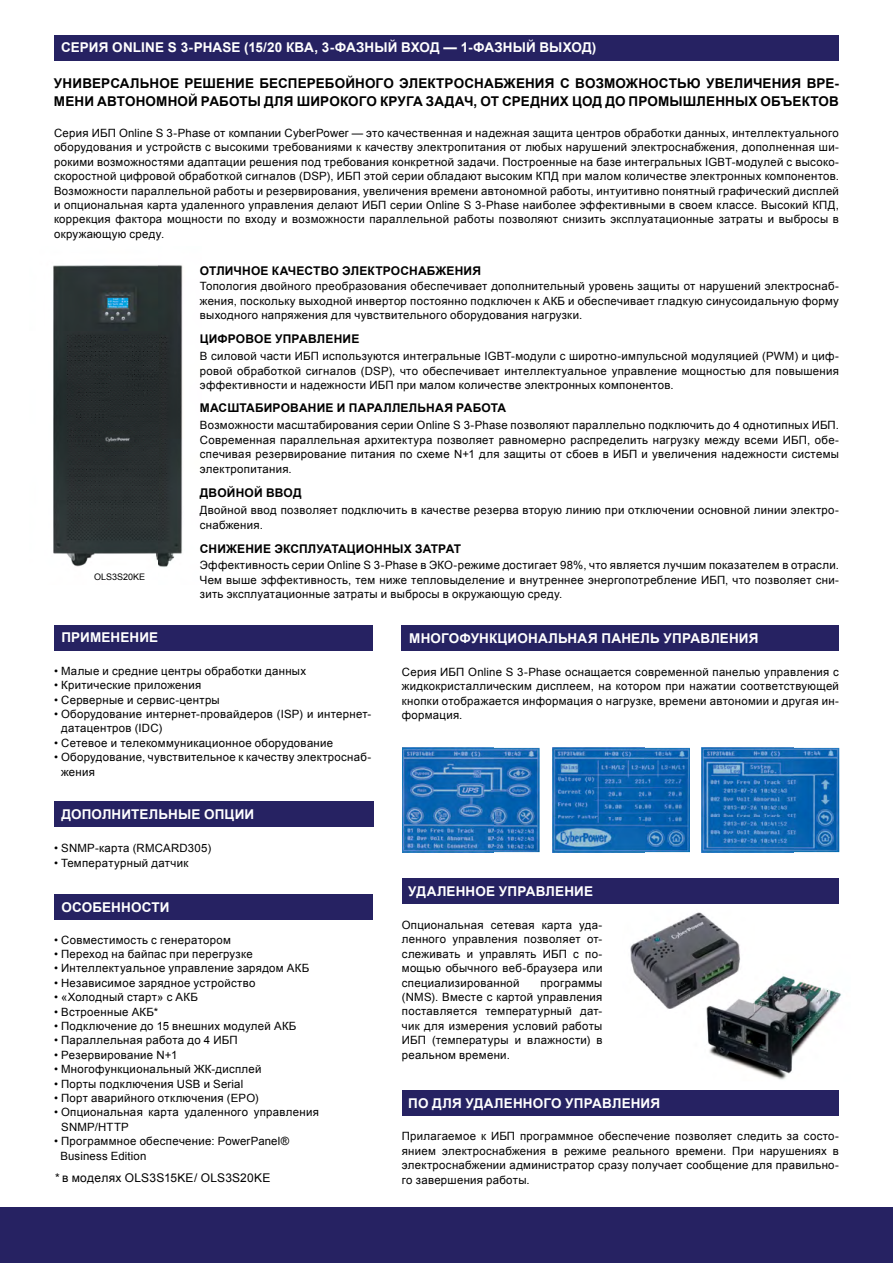
<style>
.page{position:relative;width:893px;height:1263px;background:#fff}
.page>*{position:absolute;margin:0;border:0;box-sizing:border-box;transform-origin:0 0}
.t1{font:700 13.5px "Arial";letter-spacing:.01em;color:#fff}
.t2{font:700 13.5px/18px "Arial";letter-spacing:.01em;color:#000}
.t3{font:700 12px "Arial";letter-spacing:.015em;color:#000}
.t4{font:12px "Arial";letter-spacing:.02em;color:#000}
.t5{font:11.4px/14.4px "Arial";letter-spacing:.025em;color:#000;text-align:justify}
.t6{font:9px "Arial";color:#000}
.s1{font-style:italic}
</style>
<div class="page">
<div style="left:0;top:1208px;width:893px;height:55px;background:#262262"></div>
<img style="left:53px;top:265px;width:130px;height:303px">
<img style="left:702px;top:748px;width:137px;height:104px">
<img style="left:402px;top:748px;width:138px;height:104px">
<img style="left:552px;top:748px;width:138px;height:104px">
<div style="left:54px;top:35px;width:785px;height:26px;background:#262262"></div>
<div style="left:54px;top:801px;width:319px;height:26px;background:#262262"></div>
<div style="left:54px;top:625px;width:318px;height:26px;background:#262262"></div>
<div style="left:402px;top:625px;width:437px;height:26px;background:#262262"></div>
<div style="left:54px;top:894px;width:318px;height:25px;background:#262262"></div>
<div style="left:403px;top:879px;width:436px;height:25px;background:#262262"></div>
<div style="left:403px;top:1090px;width:436px;height:26px;background:#262262"></div>
<img style="left:630px;top:912px;width:110px;height:97px">
<img style="left:707px;top:976px;width:135px;height:104px">
<img style="left:690px;top:954px;width:64px;height:64px">
<p class="t1" style="left:61px;top:39px;width:537px">СЕРИЯ ONLINE S 3-PHASE (15/20 КВА, 3-ФАЗНЫЙ ВХОД — 1-ФАЗНЫЙ ВЫХОД)</p>
<p class="t2" style="left:54px;top:75px;width:786px">УНИВЕРСАЛЬНОЕ РЕШЕНИЕ БЕСПЕРЕБОЙНОГО ЭЛЕКТРОСНАБЖЕНИЯ С ВОЗМОЖНОСТЬЮ УВЕЛИЧЕНИЯ ВРЕ-<br>МЕНИ АВТОНОМНОЙ РАБОТЫ ДЛЯ ШИРОКОГО КРУГА ЗАДАЧ, ОТ СРЕДНИХ ЦОД ДО ПРОМЫШЛЕННЫХ ОБЪЕКТОВ</p>
<p class="t5" style="left:54px;top:126px;width:786px">Серия ИБП Online S 3-Phase от компании CyberPower — это качественная и надежная защита центров обработки данных, интеллектуального оборудования и устройств с высокими требованиями к качеству электропитания от любых нарушений электроснабжения, дополненная ши&shy;рокими возможностями адаптации решения под требования конкретной задачи. Построенные на базе интегральных IGBT-модулей с высоко&shy;скоростной цифровой обработкой сигналов (DSP), ИБП этой серии обладают высоким КПД при малом количестве электронных компонентов.<br>Возможности параллельной работы и резервирования, увеличения времени автономной работы, интуитивно понятный графический дисплей и опциональная карта удаленного управления делают ИБП серии Online S 3-Phase наиболее эффективными в своем классе. Высокий КПД, коррекция фактора мощности по входу и возможности параллельной работы позволяют снизить эксплуатационные затраты и выбросы в окружающую среду.</p>
<p class="t3" style="left:200px;top:262px;width:283px">ОТЛИЧНОЕ КАЧЕСТВО ЭЛЕКТРОСНАБЖЕНИЯ</p>
<p class="t6" style="left:94px;top:571px;width:53px">OLS3S20KE</p>
<p class="t5" style="left:200px;top:279px;width:641px">Топология двойного преобразования обеспечивает дополнительный уровень защиты от нарушений электроснаб&shy;жения, поскольку выходной инвертор постоянно подключен к АКБ и обеспечивает гладкую синусоидальную форму выходного напряжения для чувствительного оборудования нагрузки.</p>
<p class="t5" style="left:200px;top:349px;width:641px">В силовой части ИБП используются интегральные IGBT-модули с широтно-импульсной модуляцией (PWM) и циф&shy;ровой обработкой сигналов (DSP), что обеспечивает интеллектуальное управление мощностью для повышения эффективности и надежности ИБП при малом количестве электронных компонентов.</p>
<p class="t5" style="left:200px;top:418px;width:641px">Возможности масштабирования серии Online S 3-Phase позволяют параллельно подключить до 4 однотипных ИБП.<br>Современная параллельная архитектура позволяет равномерно распределить нагрузку между всеми ИБП, обе&shy;спечивая резервирование питания по схеме N+1 для защиты от сбоев в ИБП и увеличения надежности системы электропитания.</p>
<p class="t5" style="left:200px;top:503px;width:641px">Двойной ввод позволяет подключить в качестве резерва вторую линию при отключении основной линии электро&shy;снабжения.</p>
<p class="t5" style="left:200px;top:558px;width:641px">Эффективность серии Online S 3-Phase в ЭКО-режиме достигает 98%, что является лучшим показателем в отрасли.<br>Чем выше эффективность, тем ниже тепловыделение и внутреннее энергопотребление ИБП, что позволяет сни&shy;зить эксплуатационные затраты и выбросы в окружающую среду.</p>
<p class="t3" style="left:200px;top:331px;width:161px">ЦИФРОВОЕ УПРАВЛЕНИЕ</p>
<p class="t3" style="left:200px;top:399px;width:308px">МАСШТАБИРОВАНИЕ И ПАРАЛЛЕЛЬНАЯ РАБОТА</p>
<p class="t3" style="left:200px;top:484px;width:103px">ДВОЙНОЙ ВВОД</p>
<p class="t3" style="left:200px;top:541px;width:263px">СНИЖЕНИЕ ЭКСПЛУАТАЦИОННЫХ ЗАТРАТ</p>
<p class="t1" style="left:61px;top:629px;width:98px">ПРИМЕНЕНИЕ</p>
<p class="t1" style="left:409px;top:630px;width:351px">МНОГОФУНКЦИОНАЛЬНАЯ ПАНЕЛЬ УПРАВЛЕНИЯ</p>
<p class="t5" style="left:54px;top:664px;width:254px">• Малые и средние центры обработки данных</p>
<p class="t5" style="left:54px;top:678px;width:149px">• Критические приложения</p>
<p class="t5" style="left:54px;top:693px;width:167px">• Серверные и сервис-центры</p>
<p class="t5" style="left:61px;top:707px;width:312px;text-indent:-7px">• Оборудование интернет-провайдеров (ISP) и интернет&shy;датацентров (IDC)</p>
<p class="t5" style="left:54px;top:736px;width:281px">• Сетевое и телекоммуникационное оборудование</p>
<p class="t5" style="left:61px;top:750px;width:312px;text-indent:-7px">• Оборудование, чувствительное к качеству электроснаб&shy;жения</p>
<p class="t1" style="left:61px;top:805px;width:194px">ДОПОЛНИТЕЛЬНЫЕ ОПЦИИ</p>
<p class="t5" style="left:54px;top:841px;width:159px">• SNMP-карта (RMCARD305)</p>
<p class="t5" style="left:54px;top:856px;width:136px">• Температурный датчик</p>
<p class="t1" style="left:61px;top:899px;width:110px">ОСОБЕННОСТИ</p>
<p class="t5" style="left:54px;top:932px;width:178px">• Совместимость с генератором</p>
<p class="t5" style="left:54px;top:947px;width:200px">• Переход на байпас при перегрузке</p>
<p class="t5" style="left:54px;top:961px;width:257px">• Интеллектуальное управление зарядом АКБ</p>
<p class="t5" style="left:54px;top:975px;width:203px">• Независимое зарядное устройство</p>
<p class="t5" style="left:54px;top:990px;width:145px">• «Холодный старт» с АКБ</p>
<p class="t5" style="left:54px;top:1004px;width:106px">• Встроенные АКБ*</p>
<p class="t5" style="left:54px;top:1019px;width:244px">• Подключение до 15 внешних модулей АКБ</p>
<p class="t5" style="left:54px;top:1033px;width:185px">• Параллельная работа до 4 ИБП</p>
<p class="t5" style="left:54px;top:1047px;width:125px">• Резервирование N+1</p>
<p class="t5" style="left:54px;top:1062px;width:209px">• Многофункциональный ЖК-дисплей</p>
<p class="t5" style="left:54px;top:1076px;width:191px">• Порты подключения USB и Serial</p>
<p class="t5" style="left:54px;top:1091px;width:206px">• Порт аварийного отключения (EPO)</p>
<p class="t5" style="left:61px;top:1105px;width:259px;text-indent:-7px">• Опциональная карта удаленного управления<br>SNMP/HTTP</p>
<p class="t5" style="left:60px;top:1134px;width:230px;text-indent:-6px">• Программное обеспечение: PowerPanel®<br>Business Edition</p>
<p class="t4" style="left:54px;top:1170px;width:218px"><span class="s1">*</span> в моделях OLS3S15KE/ OLS3S20KE</p>
<p class="t5" style="left:402px;top:665px;width:439px">Серия ИБП Online S 3-Phase оснащается современной панелью управления с жидкокристаллическим дисплеем, на котором при нажатии соответствующей кнопки отображается информация о нагрузке, времени автономии и другая ин&shy;формация.</p>
<p class="t1" style="left:408px;top:883px;width:186px">УДАЛЕННОЕ УПРАВЛЕНИЕ</p>
<p class="t5" style="left:402px;top:918px;width:202px">Опциональная сетевая карта уда&shy;ленного управления позволяет от&shy;слеживать и управлять ИБП с по&shy;мощью обычного веб-браузера или специализированной</p>
<p class="t5" style="left:402px;top:975px;width:202px;text-indent:139px">программы (NMS). Вместе с картой управления поставляется температурный дат&shy;чик для измерения условий работы ИБП (температуры и влажности) в реальном времени.</p>
<p class="t1" style="left:408px;top:1094px;width:254px">ПО ДЛЯ УДАЛЕННОГО УПРАВЛЕНИЯ</p>
<p class="t5" style="left:402px;top:1129px;width:439px">Прилагаемое к ИБП программное обеспечение позволяет следить за состо&shy;янием электроснабжения в режиме реального времени. При нарушениях в электроснабжении администратор сразу получает сообщение для правильно&shy;го завершения работы.</p>
</div>
